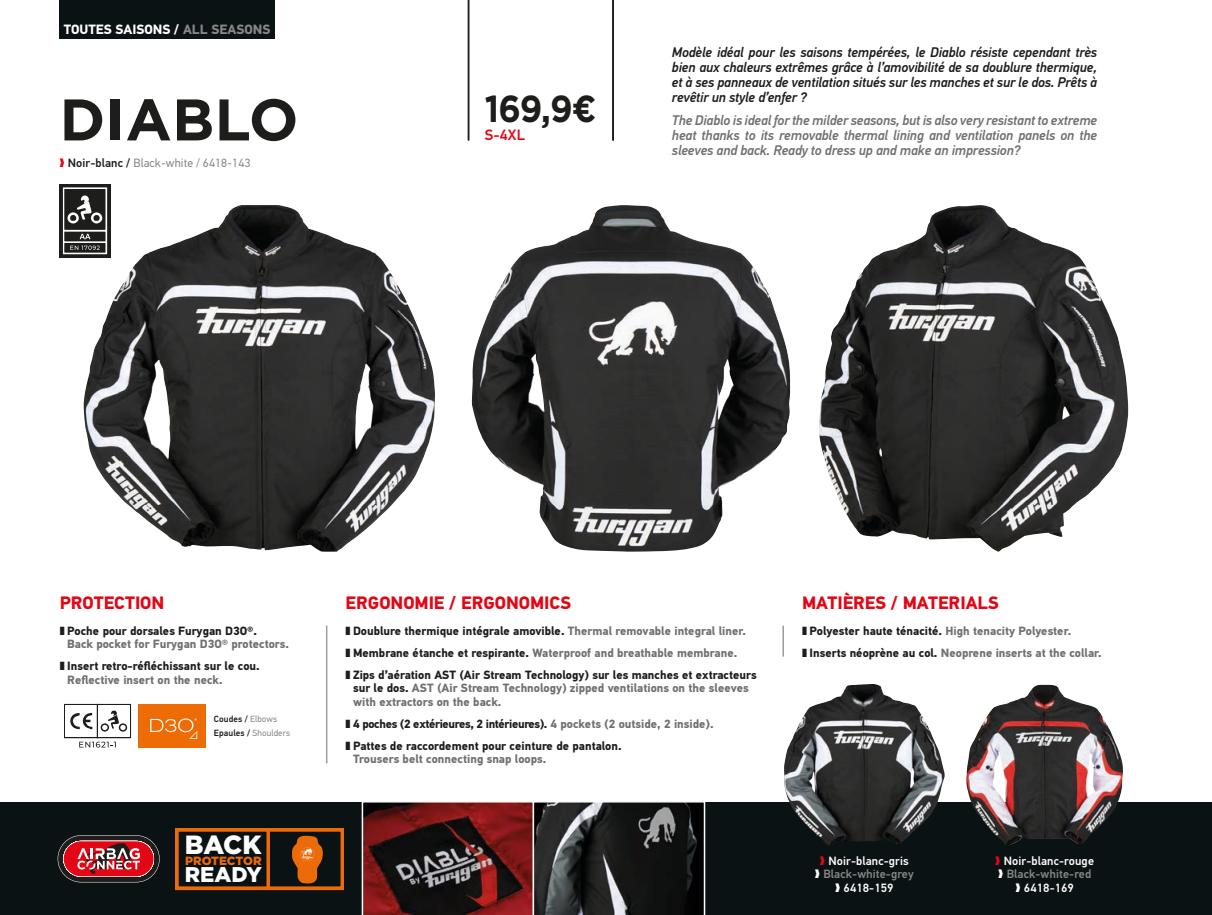
<style>
.page{position:relative;width:1212px;height:915px;background:#fff}
.page>*{position:absolute;margin:0;border:0;box-sizing:border-box;transform-origin:0 0}
.t1{font:700 58.5px "Gotham";letter-spacing:.005em;color:#1d1d1b}
.t2{font:700 37.5px "Gotham";color:#1d1d1b;scale:.91 1}
.t3{font:900 26.25px "Gotham";color:#fff}
.t4{font:900 21.3px "Gotham";color:#fff}
.t5{font:700 18px "PF Din Text Pro";color:#e30614}
.t6{font:500 15px "PF Din Text Pro";color:#e30614}
.t7{font:italic 500 13.95px/15px "PF Din Text Pro";letter-spacing:-.01em;color:#1d1d1b;text-align:justify}
.t8{font:italic 500 13.95px/15px "PF Din Text Pro";letter-spacing:-.01em;color:#70706f}
.t9{font:700 13.5px "PF Din Text Pro";color:#fff}
.t10{font:700 12px/22px "PF Din Text Pro";color:#1d1d1b}
.t11{font:700 12px/13.5px "PF Din Text Pro";color:#70706f}
.t12{font:500 12px/13.5px "PF Din Text Pro";letter-spacing:.01em;color:#fff;text-align:center}
.t13{font:12px "PF Din Text Pro";letter-spacing:.01em;color:#878787}
.t14{font:900 11.85px "Gotham";color:#ec6b09}
.t15{font:500 9px/13.5px "PF Din Text Pro";letter-spacing:.01em;color:#1d1d1b}
.s1{color:#878787}
.s2{color:#e30614}
.s3{font-weight:500;color:#1d1d1b}
.s4{color:#70706f}
.s5{color:#1d1d1b}
.s6{font-weight:400;color:#878787}
</style>
<div class="page">
<div style="left:0;top:802px;width:1212px;height:112px;background:#0b1214"></div>
<div style="left:60px;top:0;width:215px;height:38px;background:#0b1214"></div>
<hr style="left:468px;top:0;width:1px;height:140px;background:#1d1d1b">
<hr style="left:612px;top:0;width:2px;height:140px;background:#1d1d1b">
<div style="left:175px;top:827px;width:169px;height:62px;border:4px solid #ec6b09"></div>
<svg style="left:266px;top:829px;width:4px;height:58px"></svg>
<svg style="left:292px;top:835px;width:31px;height:48px"></svg>
<svg style="left:58px;top:835px;width:102px;height:47px;background:#933a3f"></svg>
<svg style="left:362px;top:802px;width:343px;height:112px"></svg>
<img style="left:819px;top:205px;width:309px;height:346px">
<img style="left:472px;top:205px;width:318px;height:346px">
<img style="left:83px;top:205px;width:352px;height:346px">
<hr style="left:326px;top:625px;width:1px;height:138px;background:#9d9d9d">
<hr style="left:782px;top:625px;width:2px;height:31px;background:#9d9d9d">
<svg style="left:64px;top:703px;width:67px;height:44px"></svg>
<div style="left:139px;top:703px;width:67px;height:44px;background:#ed6c06"></div>
<svg style="left:150px;top:718px;width:47px;height:20px"></svg>
<img style="left:966px;top:684px;width:157px;height:161px">
<img style="left:784px;top:684px;width:161px;height:161px">
<svg style="left:60px;top:184px;width:51px;height:73px"></svg>
<svg style="left:63px;top:187px;width:44px;height:67px"></svg>
<p class="t9" style="left:64px;top:21px;width:208px">TOUTES SAISONS / <span class="s1">ALL SEASONS</span></p>
<h1 class="t1" style="left:60px;top:81px;width:240px">DIABLO</h1>
<p class="t13" style="left:60px;top:156px;width:192px"><span class="s2">❱</span> <span class="s3">Noir-blanc /</span> Black-white / 6418-143</p>
<h2 class="t2" style="left:485px;top:83px;width:124px">169,9€</h2>
<p class="t6" style="left:485px;top:126px;width:42px">S-4XL</p>
<p class="t7" style="left:672px;top:44px;width:427px">Modèle idéal pour les saisons tempérées, le Diablo résiste cependant très bien aux chaleurs extrêmes grâce à l’amovibilité de sa doublure thermique, et à ses panneaux de ventilation situés sur les manches et sur le dos. Prêts à revêtir un style d’enfer ?</p>
<p class="t8" style="left:672px;top:113px;width:427px">The Diablo is ideal for the milder seasons, but is also very resistant to extreme heat thanks to its removable thermal lining and ventilation panels on the</p>
<p class="t8" style="left:672px;top:143px;width:350px">sleeves and back. Ready to dress up and make an impression?</p>
<h3 class="t5" style="left:60px;top:592px;width:106px">PROTECTION</h3>
<h3 class="t5" style="left:346px;top:592px;width:227px">ERGONOMIE / ERGONOMICS</h3>
<p class="t10" style="left:346px;top:619px;width:413px">❚ Doublure thermique intégrale amovible. <span class="s4">Thermal removable integral liner.<br></span>❚ Membrane étanche et respirante. <span class="s4">Waterproof and breathable membrane.<br></span>❚ Zips d’aération AST (Air Stream Technology) sur les manches et extracteurs</p>
<p class="t11" style="left:353px;top:680px;width:397px"><span class="s5">sur le dos.</span> AST (Air Stream Technology) zipped ventilations on the sleeves with extractors on the back.</p>
<p class="t10" style="left:346px;top:712px;width:369px">❚ 4 poches (2 extérieures, 2 intérieures). <span class="s4">4 pockets (2 outside, 2 inside). </span>❚ Pattes de raccordement pour ceinture de pantalon.</p>
<p class="t11" style="left:353px;top:752px;width:195px">Trousers belt connecting snap loops.</p>
<p class="t11" style="left:67px;top:623px;width:223px;text-indent:-8px"><span class="s5">❚ Poche pour dorsales Furygan D3O®.<br></span>Back pocket for Furygan D3O® protectors.</p>
<p class="t10" style="left:67px;top:658px;width:194px;line-height:13.5px;text-indent:-8px">❚ Insert retro-réfléchissant sur le cou.<br><span class="s4">Reflective insert on the neck.</span></p>
<p class="t15" style="left:214px;top:712px;width:78px">Coudes / <span class="s6">Elbows<br></span>Epaules / <span class="s6">Shoulders</span></p>
<h3 class="t3" style="left:185px;top:826px;width:78px">BACK</h3>
<p class="t14" style="left:185px;top:852px;width:78px">PROTECTOR</p>
<h3 class="t4" style="left:185px;top:859px;width:78px">READY</h3>
<h3 class="t5" style="left:802px;top:592px;width:198px">MATIÈRES / MATERIALS</h3>
<p class="t11" style="left:802px;top:619px;width:301px;line-height:22px"><span class="s5">❚ Polyester haute ténacité.</span> High tenacity Polyester.<br><span class="s5">❚ Inserts néoprène au col.</span> Neoprene inserts at the collar.</p>
<p class="t12" style="left:815px;top:853px;width:100px"><span class="s2">❱</span> Noir-blanc-gris<br>❱ <span class="s1">Black-white-grey </span>❱ 6418-159</p>
<p class="t12" style="left:995px;top:853px;width:100px"><span class="s2">❱</span> Noir-blanc-rouge ❱ <span class="s1">Black-white-red </span>❱ 6418-169</p>
</div>
